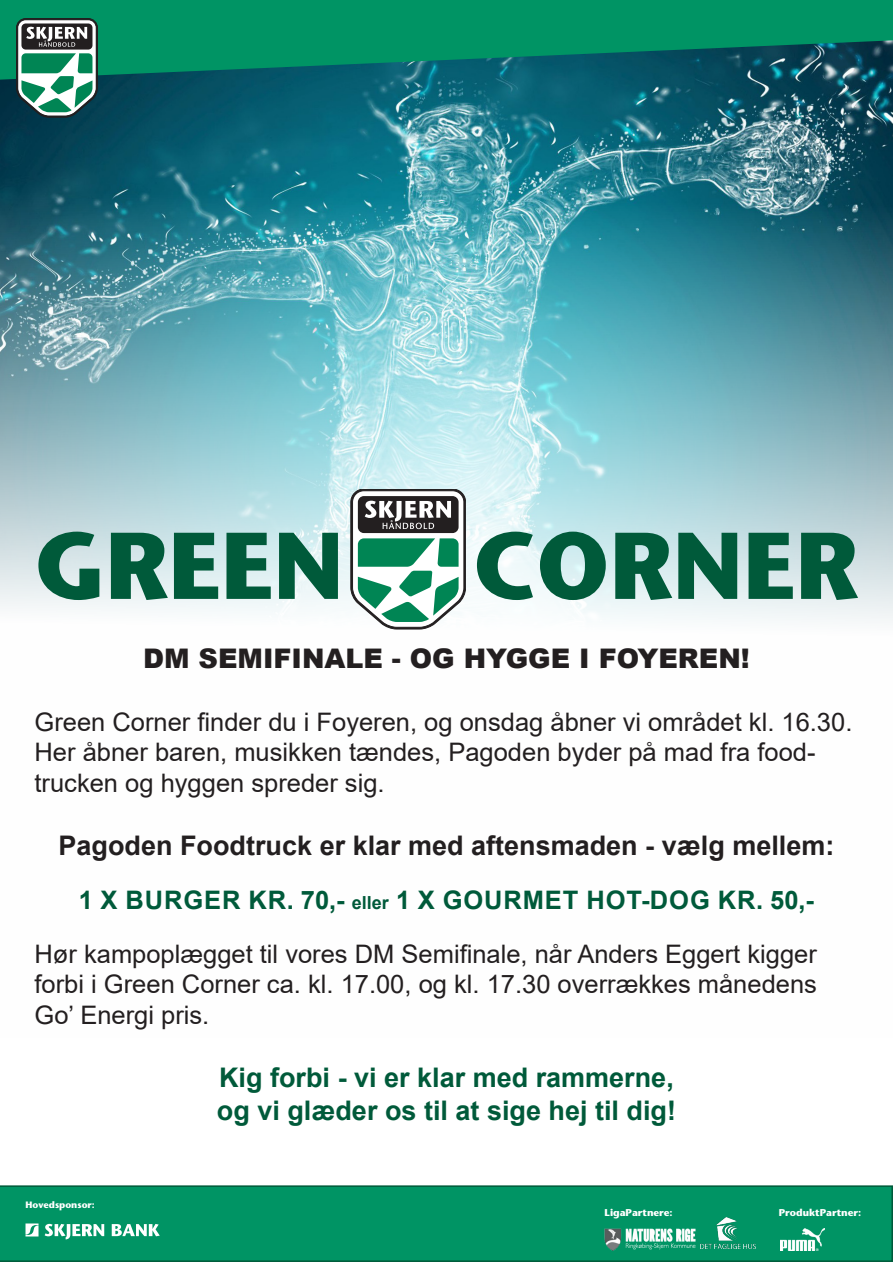
<style>
.page{position:relative;width:893px;height:1263px;background:#fff}
.page>*{position:absolute;margin:0;border:0;box-sizing:border-box;transform-origin:0 0}
.t1{font:700 94.5px "Stone Sans Std";color:#005a3a}
.t2{font:700 27px "Arial";color:#005a3a}
.t3{font:700 27px "Arial";color:#231f20}
.t4{font:900 27px "Arial";color:#231f20}
.t5{font:25.5px/30.6px "Arial";color:#231f20}
.t6{font:700 25.5px "Arial";letter-spacing:.035em;color:#005a3a}
.t7{font:700 9.9px "Stone Sans Std";color:#fff}
.t8{font:700 9.3px "Stone Sans Std";color:#fff}
.s1{font-size:18px}
</style>
<div class="page">
<img style="left:0;top:80px;width:893px;height:550px">
<div style="left:0;top:1185px;width:893px;height:77px;background:#009464"></div>
<svg style="left:0;top:0;width:893px;height:80px;background:#038264"></svg>
<svg style="left:17px;top:19px;width:80px;height:98px"></svg>
<svg style="left:26px;top:1223px;width:13px;height:13px"></svg>
<svg style="left:45px;top:1224px;width:59px;height:15px"></svg>
<svg style="left:112px;top:1224px;width:48px;height:12px"></svg>
<svg style="left:351px;top:489px;width:115px;height:140px"></svg>
<img style="left:604px;top:1229px;width:92px;height:22px">
<img style="left:781px;top:1228px;width:43px;height:22px">
<img style="left:701px;top:1217px;width:54px;height:32px">
<p class="t1" style="left:35px;top:509px;width:311px">GREEN</p>
<p class="t1" style="left:473px;top:509px;width:387px">CORNER</p>
<p class="t4" style="left:143px;top:638px;width:608px">DM SEMIFINALE - OG HYGGE I FOYEREN!</p>
<p class="t5" style="left:35px;top:706px;width:819px">Green Corner finder du i Foyeren, og onsdag åbner vi området kl. 16.30.<br>Her åbner baren, musikken tændes, Pagoden byder på mad fra food&shy;trucken og hyggen spreder sig.</p>
<p class="t3" style="left:59px;top:826px;width:777px">Pagoden Foodtruck er klar med aftensmaden - vælg mellem:</p>
<p class="t6" style="left:79px;top:882px;width:737px">1 X BURGER KR. 70,- <span class="s1">eller</span> 1 X GOURMET HOT-DOG KR. 50,-</p>
<p class="t5" style="left:35px;top:938px;width:784px;text-align:justify">Hør kampoplægget til vores DM Semifinale, når Anders Eggert kigger forbi i Green Corner ca. kl. 17.00, og kl. 17.30 overrækkes månedens Go’ Energi pris.</p>
<p class="t2" style="left:219px;top:1059px;width:456px">Kig forbi - vi er klar med rammerne,</p>
<p class="t2" style="left:217px;top:1092px;width:461px">og vi glæder os til at sige hej til dig!</p>
<p class="t8" style="left:26px;top:1199px;width:71px">Hovedsponsor:</p>
<p class="t7" style="left:604px;top:1206px;width:70px">LigaPartnere:</p>
<p class="t7" style="left:779px;top:1206px;width:84px">ProduktPartner:</p>
</div>
